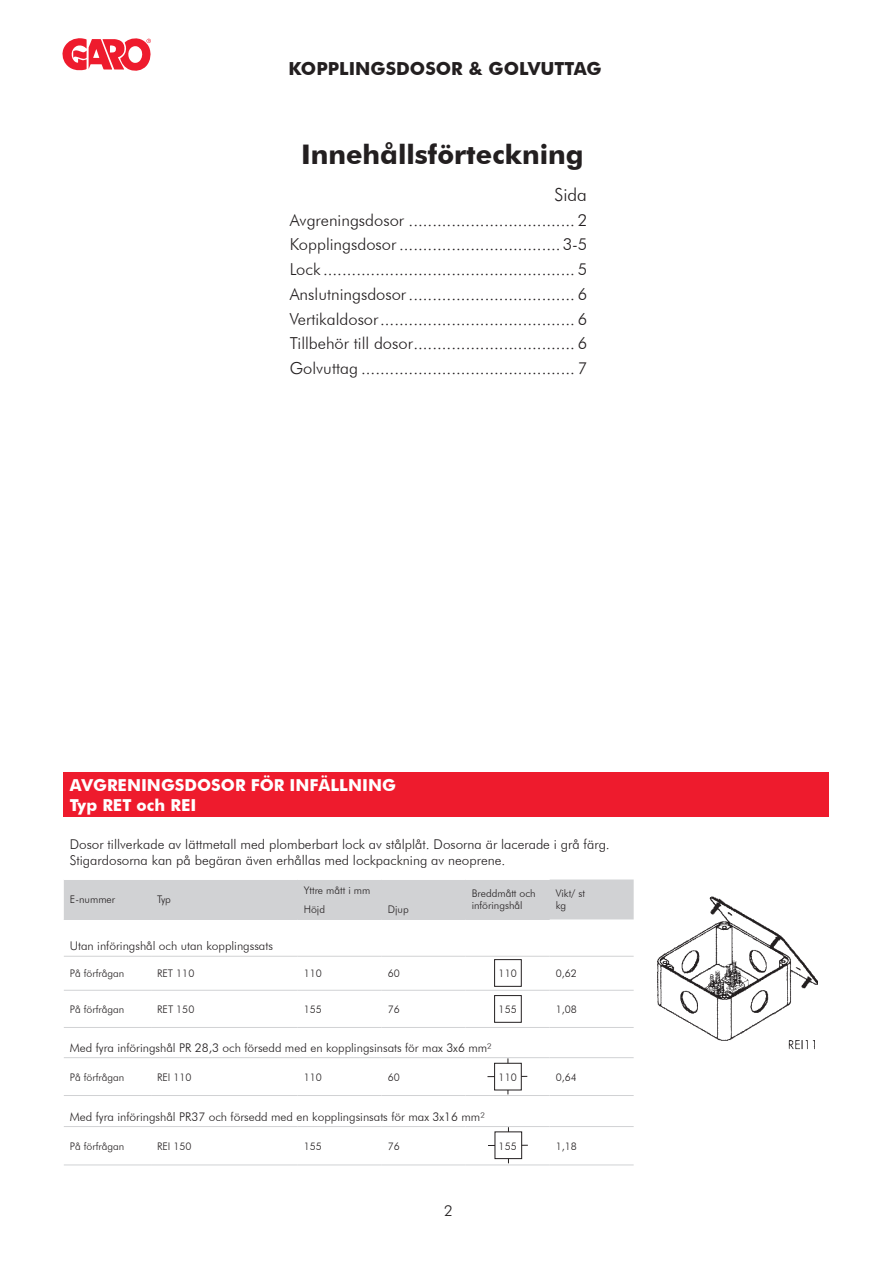
<style>
.page{position:relative;width:893px;height:1263px;background:#fff}
.page>*{position:absolute;margin:0;border:0;box-sizing:border-box;transform-origin:0 0}
.t1{font:700 27px "Futura BT";color:#231f20}
.t2{font:700 18px "Futura BT";color:#231f20}
.t3{font:300 18px "Futura BT";color:#231f20}
.t4{font:300 16.5px/24.8px "Futura BT";color:#231f20}
.t5{font:700 16.5px "Futura BT";color:#fff}
.t6{font:300 15px "Futura BT";color:#231f20}
.Brödtext{font:300 13.5px/16.2px "Futura BT";color:#231f20}
.t7{font:300 12px "Futura BT";color:#231f20}
.t8{font:300 10.5px/12px "Futura BT";color:#231f20}
</style>
<div class="page">
<svg style="left:62px;top:38px;width:89px;height:33px"></svg>
<hr style="left:508px;top:1058px;width:1px;height:36px;background:#231f20">
<hr style="left:487px;top:1076px;width:40px;height:1px;background:#231f20">
<div style="left:494px;top:1063px;width:27px;height:27px;background:#fff;border:1px solid #231f20"></div>
<hr style="left:508px;top:1127px;width:1px;height:36px;background:#231f20">
<hr style="left:488px;top:1145px;width:40px;height:1px;background:#231f20">
<div style="left:495px;top:1132px;width:27px;height:27px;background:#fff;border:1px solid #231f20"></div>
<div style="left:494px;top:959px;width:27px;height:27px;background:#fff;border:1px solid #231f20"></div>
<div style="left:494px;top:995px;width:27px;height:27px;background:#fff;border:1px solid #231f20"></div>
<div style="left:64px;top:879px;width:570px;height:40px;background:#d1d2d4"></div>
<hr style="left:64px;top:879px;width:87px;height:1px;background:#fff">
<hr style="left:151px;top:879px;width:147px;height:1px;background:#fff">
<hr style="left:298px;top:879px;width:84px;height:1px;background:#fff">
<hr style="left:382px;top:879px;width:84px;height:1px;background:#fff">
<hr style="left:466px;top:879px;width:84px;height:1px;background:#fff">
<hr style="left:298px;top:899px;width:84px;height:1px;background:#d1d2d4">
<hr style="left:382px;top:899px;width:84px;height:1px;background:#d1d2d4">
<hr style="left:64px;top:919px;width:87px;height:1px;background:#d1d2d4">
<hr style="left:151px;top:919px;width:147px;height:1px;background:#d1d2d4">
<hr style="left:298px;top:919px;width:84px;height:1px;background:#d1d2d4">
<hr style="left:382px;top:919px;width:84px;height:1px;background:#d1d2d4">
<hr style="left:466px;top:919px;width:84px;height:1px;background:#d1d2d4">
<hr style="left:64px;top:956px;width:87px;height:1px;background:#d1d2d4">
<hr style="left:151px;top:956px;width:147px;height:1px;background:#d1d2d4">
<hr style="left:298px;top:956px;width:84px;height:1px;background:#d1d2d4">
<hr style="left:382px;top:956px;width:84px;height:1px;background:#d1d2d4">
<hr style="left:466px;top:956px;width:84px;height:1px;background:#d1d2d4">
<hr style="left:550px;top:956px;width:84px;height:1px;background:#d1d2d4">
<hr style="left:64px;top:990px;width:87px;height:1px;background:#d1d2d4">
<hr style="left:151px;top:990px;width:147px;height:1px;background:#d1d2d4">
<hr style="left:298px;top:990px;width:84px;height:1px;background:#d1d2d4">
<hr style="left:382px;top:990px;width:84px;height:1px;background:#d1d2d4">
<hr style="left:466px;top:990px;width:84px;height:1px;background:#d1d2d4">
<hr style="left:550px;top:990px;width:84px;height:1px;background:#d1d2d4">
<hr style="left:64px;top:1027px;width:87px;height:1px;background:#d1d2d4">
<hr style="left:151px;top:1027px;width:147px;height:1px;background:#d1d2d4">
<hr style="left:298px;top:1027px;width:84px;height:1px;background:#d1d2d4">
<hr style="left:382px;top:1027px;width:84px;height:1px;background:#d1d2d4">
<hr style="left:466px;top:1027px;width:84px;height:1px;background:#d1d2d4">
<hr style="left:550px;top:1027px;width:84px;height:1px;background:#d1d2d4">
<hr style="left:64px;top:1057px;width:87px;height:1px;background:#d1d2d4">
<hr style="left:151px;top:1057px;width:147px;height:1px;background:#d1d2d4">
<hr style="left:298px;top:1057px;width:84px;height:1px;background:#d1d2d4">
<hr style="left:382px;top:1057px;width:84px;height:1px;background:#d1d2d4">
<hr style="left:466px;top:1057px;width:84px;height:1px;background:#d1d2d4">
<hr style="left:550px;top:1057px;width:84px;height:1px;background:#d1d2d4">
<hr style="left:64px;top:1095px;width:87px;height:1px;background:#d1d2d4">
<hr style="left:151px;top:1095px;width:147px;height:1px;background:#d1d2d4">
<hr style="left:298px;top:1095px;width:84px;height:1px;background:#d1d2d4">
<hr style="left:382px;top:1095px;width:84px;height:1px;background:#d1d2d4">
<hr style="left:466px;top:1095px;width:84px;height:1px;background:#d1d2d4">
<hr style="left:550px;top:1095px;width:84px;height:1px;background:#d1d2d4">
<hr style="left:64px;top:1126px;width:87px;height:1px;background:#d1d2d4">
<hr style="left:151px;top:1126px;width:147px;height:1px;background:#d1d2d4">
<hr style="left:298px;top:1126px;width:84px;height:1px;background:#d1d2d4">
<hr style="left:382px;top:1126px;width:84px;height:1px;background:#d1d2d4">
<hr style="left:466px;top:1126px;width:84px;height:1px;background:#d1d2d4">
<hr style="left:550px;top:1126px;width:84px;height:1px;background:#d1d2d4">
<hr style="left:64px;top:1165px;width:87px;height:1px;background:#d1d2d4">
<hr style="left:151px;top:1165px;width:147px;height:1px;background:#d1d2d4">
<hr style="left:298px;top:1165px;width:84px;height:1px;background:#d1d2d4">
<hr style="left:382px;top:1165px;width:84px;height:1px;background:#d1d2d4">
<hr style="left:466px;top:1165px;width:84px;height:1px;background:#d1d2d4">
<hr style="left:550px;top:1165px;width:84px;height:1px;background:#d1d2d4">
<div style="left:64px;top:772px;width:765px;height:45px;background:#ee1b2d"></div>
<img style="left:657px;top:896px;width:161px;height:154px">
<p class="t2" style="left:289px;top:58px;width:315px">KOPPLINGSDOSOR &amp; GOLVUTTAG</p>
<p class="t1" style="left:301px;top:138px;width:284px">Innehållsförteckning</p>
<p class="t3" style="left:554px;top:183px;width:34px">Sida</p>
<p class="t4" style="left:290px;top:207px;width:299px">Avgreningsdosor ................................... 2<br>Kopplingsdosor ..................................3-5</p>
<p class="t4" style="left:290px;top:257px;width:299px">Lock ..................................................... 5</p>
<p class="t4" style="left:290px;top:281px;width:299px">Anslutningsdosor................................... 6</p>
<p class="t4" style="left:290px;top:306px;width:299px;text-align:justify">Vertikaldosor......................................... 6<br>Tillbehör till dosor.................................. 6<br>Golvuttag ............................................. 7</p>
<p class="t5" style="left:70px;top:775px;width:328px">AVGRENINGSDOSOR FÖR INFÄLLNING</p>
<p class="t5" style="left:70px;top:795px;width:128px">Typ RET och REI</p>
<p class="Brödtext" style="left:70px;top:836px;width:541px">Dosor tillverkade av lättmetall med plomberbart lock av stålplåt. Dosorna är lacerade i grå färg.<br>Stigardosorna kan på begäran även erhållas med lockpackning av neoprene.</p>
<p class="t8" style="left:70px;top:894px;width:47px">E-nummer</p>
<p class="t8" style="left:157px;top:894px;width:15px">Typ</p>
<p class="t8" style="left:304px;top:884px;width:68px">Yttre mått i mm</p>
<p class="t8" style="left:472px;top:888px;width:66px">Breddmått och införingshål</p>
<p class="t8" style="left:556px;top:888px;width:31px">Vikt/ st</p>
<p class="t8" style="left:556px;top:900px;width:12px">kg</p>
<p class="t8" style="left:304px;top:904px;width:23px">Höjd</p>
<p class="t8" style="left:388px;top:904px;width:22px">Djup</p>
<p class="t7" style="left:70px;top:939px;width:205px">Utan införingshål och utan kopplingssats</p>
<p class="t8" style="left:70px;top:967px;width:56px">På förfrågan</p>
<p class="t8" style="left:157px;top:967px;width:39px">RET 110</p>
<p class="t8" style="left:304px;top:967px;width:20px">110</p>
<p class="t8" style="left:388px;top:967px;width:14px">60</p>
<p class="t8" style="left:499px;top:967px;width:20px">110</p>
<p class="t8" style="left:556px;top:967px;width:23px">0,62</p>
<p class="t8" style="left:70px;top:1003px;width:56px">På förfrågan</p>
<p class="t8" style="left:157px;top:1003px;width:39px">RET 150</p>
<p class="t8" style="left:304px;top:1003px;width:20px">155</p>
<p class="t8" style="left:388px;top:1003px;width:14px">76</p>
<p class="t8" style="left:499px;top:1003px;width:20px">155</p>
<p class="t8" style="left:556px;top:1003px;width:23px">1,08</p>
<p class="t7" style="left:70px;top:1040px;width:424px">Med fyra införingshål PR 28,3 och försedd med en kopplingsinsats för max 3x6 mm²</p>
<p class="t8" style="left:70px;top:1071px;width:56px">På förfrågan</p>
<p class="t8" style="left:157px;top:1071px;width:36px">REI 110</p>
<p class="t8" style="left:304px;top:1071px;width:20px">110</p>
<p class="t8" style="left:388px;top:1071px;width:14px">60</p>
<p class="t8" style="left:499px;top:1071px;width:20px">110</p>
<p class="t8" style="left:556px;top:1071px;width:23px">0,64</p>
<p class="t7" style="left:70px;top:1109px;width:417px">Med fyra införingshål PR37 och försedd med en kopplingsinsats för max 3x16 mm²</p>
<p class="t8" style="left:70px;top:1140px;width:56px">På förfrågan</p>
<p class="t8" style="left:157px;top:1140px;width:36px">REI 150</p>
<p class="t8" style="left:304px;top:1140px;width:20px">155</p>
<p class="t8" style="left:388px;top:1140px;width:14px">76</p>
<p class="t8" style="left:499px;top:1140px;width:20px">155</p>
<p class="t8" style="left:556px;top:1140px;width:23px">1,18</p>
<p class="t6" style="left:444px;top:1202px;width:10px">2</p>
</div>
